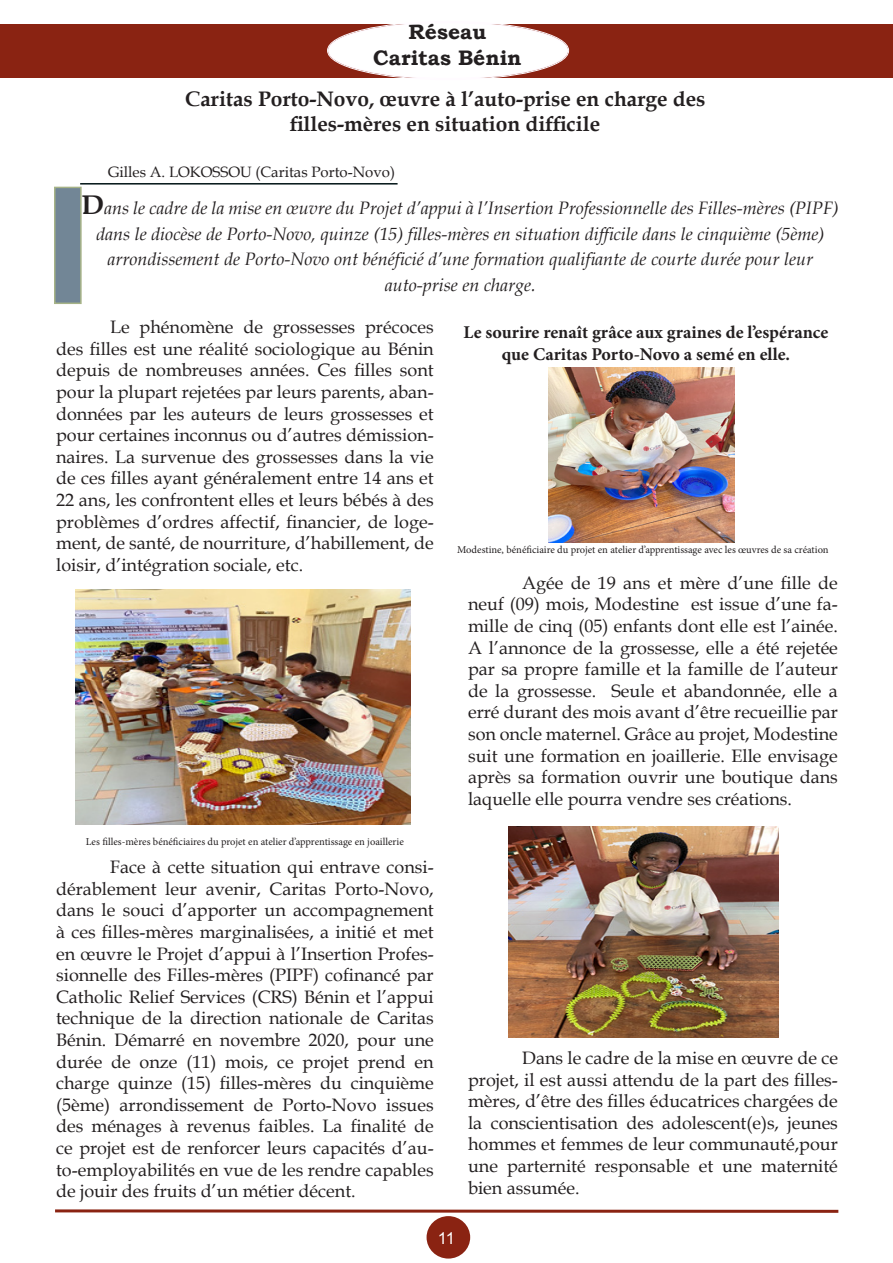
<style>
.page{position:relative;width:893px;height:1263px;background:#fff}
.page>*{position:absolute;margin:0;border:0;box-sizing:border-box;transform-origin:0 0}
.t1{font:700 21px "Book Antiqua";color:#231f20}
.t2{font:700 21px/25.2px "Bookman Old Style";color:#231f20;text-align:center}
.t3{font:18px/21.6px "Book Antiqua";color:#231f20;text-align:justify}
.t4{font:italic 18px/25.5px "Book Antiqua";color:#231f20;text-align:center}
.t5{font:700 18px/21.6px "Minion Pro";color:#231f20;text-align:center}
.t6{font:16.5px "Arial";color:#fff}
.t7{font:15px "Book Antiqua";color:#231f20}
.t8{font:10.5px "Minion Pro";color:#231f20}
.s1{font-weight:700;font-style:normal;font-size:27px}
</style>
<div class="page">
<div style="left:0;top:25px;width:893px;height:53px;background:#8a2312"></div>
<div style="left:328px;top:22px;width:240px;height:57px;background:#fff;border-radius:50%"></div>
<div style="left:329px;top:23px;width:238px;height:55px;border:1px solid #fffbff;border-radius:50%"></div>
<hr style="left:80px;top:183px;width:318px;height:2px;background:#001315">
<div style="left:54px;top:187px;width:28px;height:117px;background:#728696;border:2px solid #a6b387"></div>
<img style="left:75px;top:589px;width:335px;height:236px">
<img style="left:549px;top:368px;width:185px;height:174px">
<img style="left:508px;top:826px;width:270px;height:211px">
<div style="left:427px;top:1216px;width:43px;height:42px;background:#8a2312;border-radius:50%"></div>
<svg style="left:55px;top:1209px;width:783px;height:4px;background:#a6594c"></svg>
<p class="t2" style="left:373px;top:19px;width:150px">Réseau<br>Caritas Bénin</p>
<p class="t1" style="left:185px;top:84px;width:522px">Caritas Porto-Novo, œuvre à l’auto-prise en charge des</p>
<p class="t1" style="left:291px;top:109px;width:311px">filles-mères en situation difficile</p>
<p class="t7" style="left:108px;top:161px;width:289px">Gilles A. LOKOSSOU (Caritas Porto-Novo)</p>
<p class="t4" style="left:82px;top:195px;width:759px"><span class="s1">D</span>ans le cadre de la mise en œuvre du Projet d’appui à l’Insertion Professionnelle des Filles-mères (PIPF) dans le diocèse de Porto-Novo, quinze (15) filles-mères en situation difficile dans le cinquième (5ème)</p>
<p class="t4" style="left:108px;top:246px;width:707px">arrondissement de Porto-Novo ont bénéficié d’une formation qualifiante de courte durée pour leur</p>
<p class="t4" style="left:385px;top:271px;width:152px">auto-prise en charge.</p>
<p class="t3" style="left:56px;top:316px;width:379px;text-indent:54px">Le phénomène de grossesses précoces des filles est une réalité sociologique au Bénin depuis de nombreuses années. Ces filles sont pour la plupart rejetées par leurs parents, aban&shy;données par les auteurs de leurs grossesses et pour certaines inconnus ou d’autres démission&shy;naires. La survenue des grossesses dans la vie de ces filles ayant généralement entre 14 ans et 22 ans, les confrontent elles et leurs bébés à des problèmes d’ordres affectif, financier, de loge&shy;ment, de santé, de nourriture, d’habillement, de loisir, d’intégration sociale, etc.</p>
<p class="t8" style="left:86px;top:834px;width:319px">Les filles-mères bénéficiaires du projet en atelier d’apprentissage en joaillerie</p>
<p class="t3" style="left:56px;top:856px;width:379px;text-indent:54px">Face à cette situation qui entrave consi&shy;dérablement leur avenir, Caritas Porto-Novo, dans le souci d’apporter un accompagnement à ces filles-mères marginalisées, a initié et met en œuvre le Projet d’appui à l’Insertion Profes&shy;sionnelle des Filles-mères (PIPF) cofinancé par Catholic Relief Services (CRS) Bénin et l’appui technique de la direction nationale de Caritas Bénin. Démarré en novembre 2020, pour une durée de onze (11) mois, ce projet prend en charge quinze (15) filles-mères du cinquième (5ème) arrondissement de Porto-Novo issues des ménages à revenus faibles. La finalité de ce projet est de renforcer leurs capacités d’au&shy;to-employabilités en vue de les rendre capables de jouir des fruits d’un métier décent.</p>
<p class="t5" style="left:463px;top:322px;width:367px">Le sourire renaît grâce aux graines de l’espérance que Caritas Porto-Novo a semé en elle.</p>
<p class="t8" style="left:457px;top:543px;width:373px">Modestine, bénéficiaire du projet en atelier d’apprentissage avec les œuvres de sa création</p>
<p class="t3" style="left:468px;top:571px;width:371px;text-indent:54px">Agée de 19 ans et mère d’une fille de neuf (09) mois, Modestine est issue d’une fa&shy;mille de cinq (05) enfants dont elle est l’ainée.<br>A l’annonce de la grossesse, elle a été rejetée par sa propre famille et la famille de l’auteur de la grossesse. Seule et abandonnée, elle a erré durant des mois avant d’être recueillie par son oncle maternel. Grâce au projet, Modestine suit une formation en joaillerie. Elle envisage après sa formation ouvrir une boutique dans laquelle elle pourra vendre ses créations.</p>
<p class="t3" style="left:468px;top:1047px;width:371px;text-indent:54px">Dans le cadre de la mise en œuvre de ce projet, il est aussi attendu de la part des filles&shy;mères, d’être des filles éducatrices chargées de la conscientisation des adolescent(e)s, jeunes hommes et femmes de leur communauté,pour une parternité responsable et une maternité bien assumée.</p>
<p class="t6" style="left:438px;top:1227px;width:19px">11</p>
</div>
